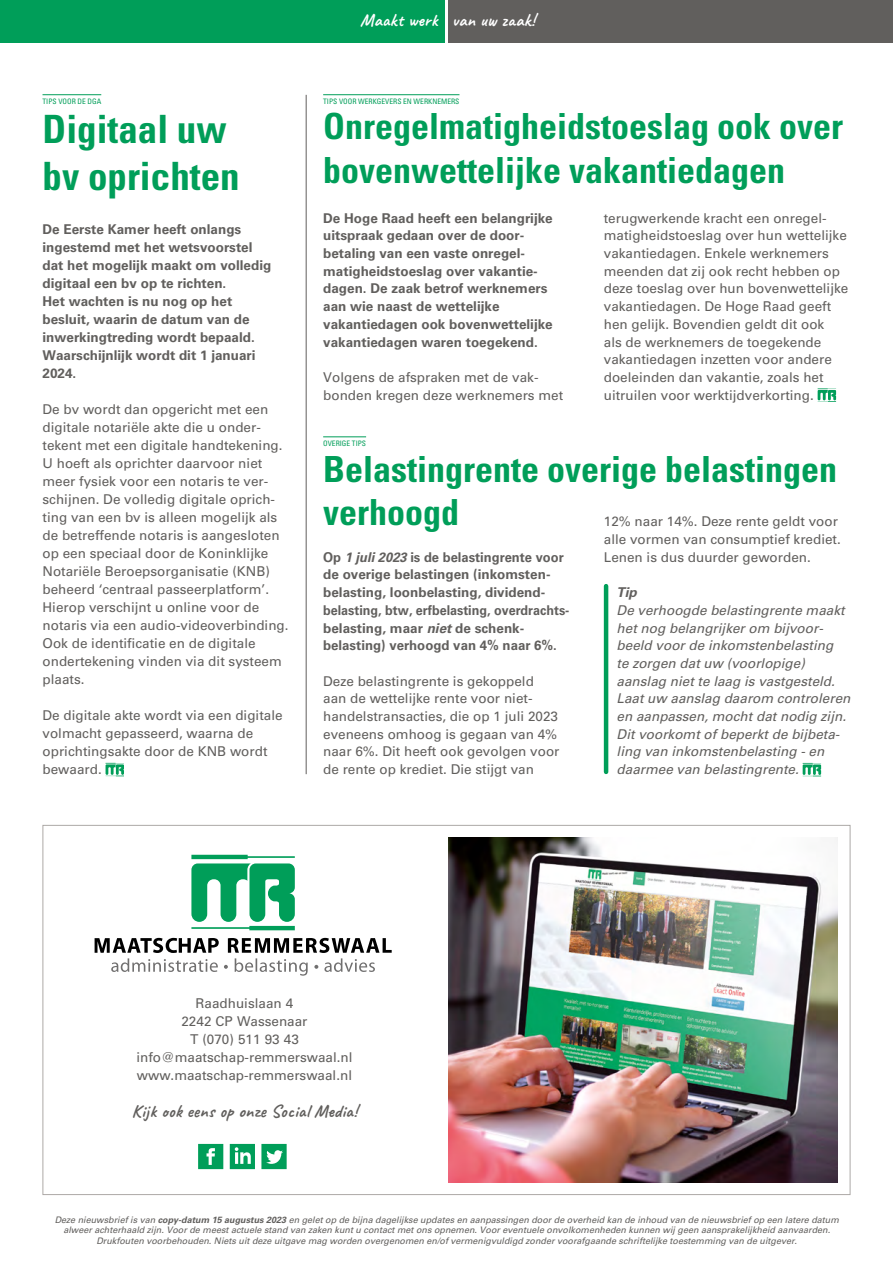
<style>
.page{position:relative;width:893px;height:1263px;background:#fff}
.page>*{position:absolute;margin:0;border:0;box-sizing:border-box;transform-origin:0 0}
.t1{font:700 condensed 39px/46.8px "Univers LT Std";color:#009e59}
.t2{font:700 condensed 36px/43.2px "Univers LT Std";color:#009e59}
.t3{font:700 18px "Caveat";letter-spacing:.02em;color:#615f5d}
.t4{font:700 18px "Caveat";letter-spacing:.02em;color:#fff}
.t5{font:13.5px/18px "Univers LT Std";color:#615f5d}
.t6{font:700 13.5px/18px "Univers LT Std";color:#615f5d}
.t7{font:italic 13.5px/17.7px "Univers LT Std";color:#615f5d}
.t8{font:700 13.5px/17.7px "Univers LT Std";color:#615f5d;scale:.96 1}
.t9{font:italic 700 13.5px "Univers LT Std";color:#615f5d}
.t10{font:italic 9px/10.8px "Univers LT Std";color:#615f5d;text-align:center}
.t11{font:condensed 7.5px "Univers LT Std";color:#009e59}
.s1{font-style:italic}
.s2{font-weight:700}
</style>
<div class="page">
<div style="left:449px;top:0;width:444px;height:43px;background:#615f5d"></div>
<div style="left:0;top:0;width:444px;height:43px;background:#009e59"></div>
<img style="left:449px;top:838px;width:389px;height:344px">
<svg style="left:95px;top:938px;width:297px;height:38px"></svg>
<svg style="left:191px;top:855px;width:104px;height:75px"></svg>
<svg style="left:198px;top:1144px;width:25px;height:25px"></svg>
<svg style="left:230px;top:1144px;width:25px;height:25px"></svg>
<svg style="left:261px;top:1144px;width:26px;height:25px"></svg>
<svg style="left:803px;top:763px;width:18px;height:13px"></svg>
<svg style="left:818px;top:388px;width:18px;height:14px"></svg>
<hr style="left:323px;top:436px;width:43px;height:1px;background:#009e59">
<hr style="left:323px;top:94px;width:136px;height:1px;background:#009e59">
<hr style="left:306px;top:95px;width:1px;height:679px;background:#615f5d">
<hr style="left:604px;top:586px;width:4px;height:186px;background:#009e59">
<svg style="left:106px;top:763px;width:18px;height:13px"></svg>
<hr style="left:43px;top:94px;width:58px;height:1px;background:#009e59">
<p class="t11" style="left:43px;top:96px;width:60px">TIPS VOOR DE DGA</p>
<h1 class="t1" style="left:43px;top:106px;width:199px">Digitaal uw bv oprichten</h1>
<p class="t6" style="left:43px;top:220px;width:230px">De Eerste Kamer heeft onlangs ingestemd met het wetsvoorstel dat het mogelijk maakt om volledig digitaal een bv op te richten.<br>Het wachten is nu nog op het besluit, waarin de datum van de inwerkingtreding wordt bepaald.<br>Waarschijnlijk wordt dit 1 januari<br>2024.</p>
<p class="t5" style="left:43px;top:400px;width:248px">De bv wordt dan opgericht met een digitale notariële akte die u onder&shy;tekent met een digitale handtekening.<br>U hoeft als oprichter daarvoor niet meer fysiek voor een notaris te ver&shy;schijnen. De volledig digitale oprich&shy;ting van een bv is alleen mogelijk als de betreffende notaris is aangesloten op een speciaal door de Koninklijke Notariële Beroepsorganisatie (KNB) beheerd ‘centraal passeerplatform’.<br>Hierop verschijnt u online voor de notaris via een audio-videoverbinding.<br>Ook de identificatie en de digitale ondertekening vinden via dit systeem plaats.</p>
<p class="t5" style="left:43px;top:706px;width:242px">De digitale akte wordt via een digitale volmacht gepasseerd, waarna de oprichtingsakte door de KNB wordt bewaard.</p>
<h3 class="t4" style="left:360px;top:8px;width:176px">Maakt werk van uw zaak!</h3>
<p class="t11" style="left:323px;top:96px;width:138px">TIPS VOOR WERKGEVERS EN WERKNEMERS</p>
<h2 class="t2" style="left:323px;top:105px;width:521px">Onregelmatigheidstoeslag ook over bovenwettelijke vakantiedagen</h2>
<p class="t6" style="left:323px;top:209px;width:231px">De Hoge Raad heeft een belangrijke uitspraak gedaan over de door&shy;betaling van een vaste onregel&shy;matigheidstoeslag over vakantie&shy;dagen. De zaak betrof werknemers aan wie naast de wettelijke vakantiedagen ook bovenwettelijke vakantiedagen waren toegekend.</p>
<p class="t5" style="left:323px;top:368px;width:242px">Volgens de afspraken met de vak&shy;bonden kregen deze werknemers met</p>
<p class="t5" style="left:604px;top:209px;width:246px">terugwerkende kracht een onregel&shy;matigheidstoeslag over hun wettelijke vakantiedagen. Enkele werknemers meenden dat zij ook recht hebben op deze toeslag over hun bovenwettelijke vakantiedagen. De Hoge Raad geeft hen gelijk. Bovendien geldt dit ook<br>als de werknemers de toegekende vakantiedagen inzetten voor andere doeleinden dan vakantie, zoals het uitruilen voor werktijdverkorting.</p>
<p class="t11" style="left:323px;top:438px;width:44px">OVERIGE TIPS</p>
<h2 class="t2" style="left:323px;top:447px;width:515px">Belastingrente overige belastingen verhoogd</h2>
<p class="t5" style="left:604px;top:513px;width:239px">12% naar 14%. Deze rente geldt voor alle vormen van consumptief krediet.<br>Lenen is dus duurder geworden.</p>
<p class="t9" style="left:617px;top:584px;width:22px">Tip</p>
<p class="t7" style="left:617px;top:601px;width:235px">De verhoogde belastingrente maakt het nog belangrijker om bijvoor&shy;beeld voor de inkomstenbelasting<br>te zorgen dat uw (voorlopige) aanslag niet te laag is vastgesteld.<br>Laat uw aanslag daarom controleren en aanpassen, mocht dat nodig zijn.<br>Dit voorkomt of beperkt de bijbeta&shy;ling van inkomstenbelasting - en daarmee van belastingrente.</p>
<p class="t8" style="left:323px;top:548px;width:258px">Op <span class="s1">1 juli 2023</span> is de belastingrente voor de overige belastingen (inkomsten&shy;belasting, loonbelasting, dividend&shy;belasting, btw, erfbelasting, overdrachts&shy;belasting, maar <span class="s1">niet</span> de schenk&shy;belasting) verhoogd van 4% naar 6%.</p>
<p class="t5" style="left:323px;top:672px;width:238px">Deze belastingrente is gekoppeld aan de wettelijke rente voor niet&shy;handelstransacties, die op 1 juli 2023 eveneens omhoog is gegaan van 4% naar 6%. Dit heeft ook gevolgen voor de rente op krediet. Die stijgt van</p>
<p class="t5" style="left:136px;top:995px;width:218px;text-align:center">Raadhuislaan 4<br>2242 CP Wassenaar<br>T (070) 511 93 43 info@maatschap-remmerswaal.nl www.maatschap-remmerswaal.nl</p>
<h3 class="t3" style="left:132px;top:1099px;width:227px">Kijk ook eens op onze Social Media!</h3>
<p class="t10" style="left:55px;top:1214px;width:786px">Deze nieuwsbrief is van <span class="s2">copy-datum 15 augustus 2023</span> en gelet op de bijna dagelijkse updates en aanpassingen door de overheid kan de inhoud van de nieuwsbrief op een latere datum alweer achterhaald zijn. Voor de meest actuele stand van zaken kunt u contact met ons opnemen. Voor eventuele onvolkomenheden kunnen wij geen aansprakelijkheid aanvaarden.<br>Drukfouten voorbehouden. Niets uit deze uitgave mag worden overgenomen en/of vermenigvuldigd zonder voorafgaande schriftelijke toestemming van de uitgever.</p>
</div>
